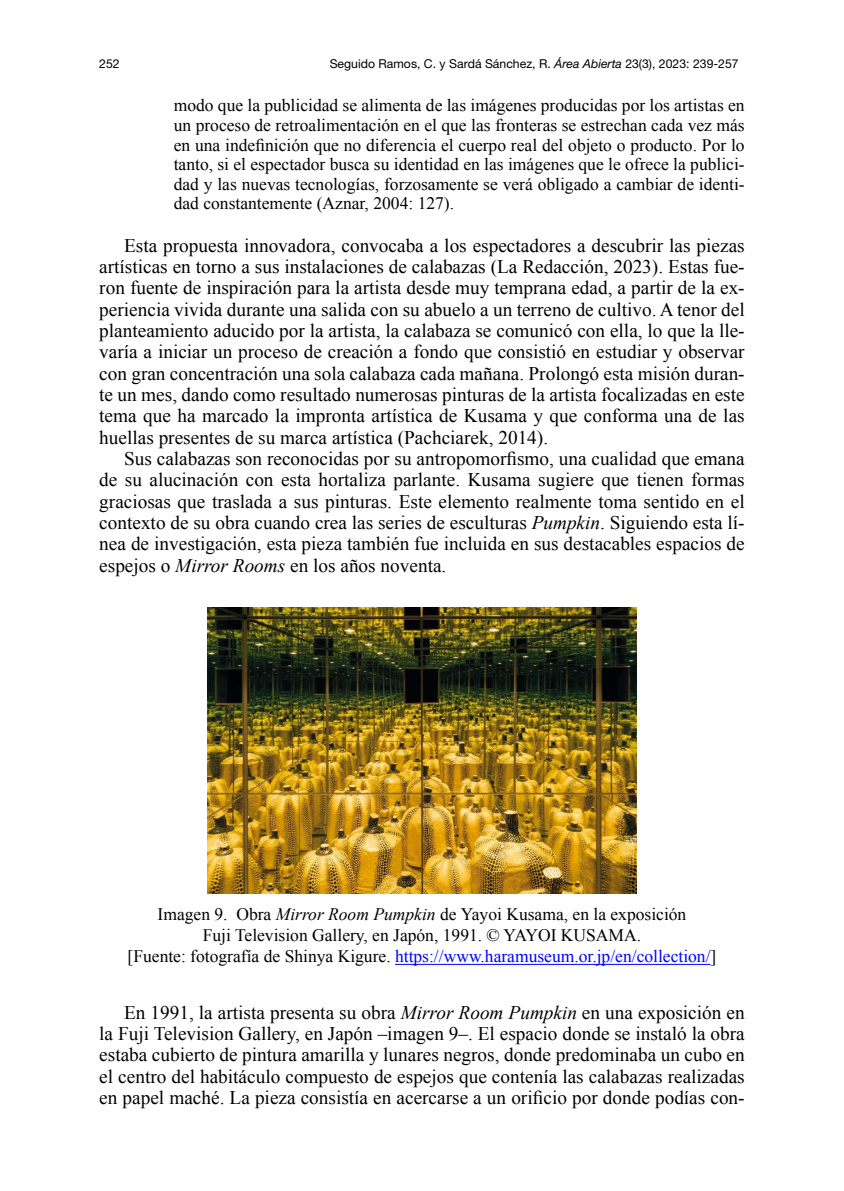
<style>
.page{position:relative;width:844px;height:1191px;background:#fff}
.page>*{position:absolute;margin:0;border:0;box-sizing:border-box;transform-origin:0 0}
._01_Texto_General{font:19.25px/21.3px "Times New Roman";color:#000;text-align:justify}
._01-2_Texto_citas{font:17.5px/19.6px "Times New Roman";color:#000;text-align:justify}
._08_Pie_de_figuras{font:17.5px/21.3px "Times New Roman";color:#000;text-align:center}
.t1{font:12.25px "Helvetica Neue LT Std";color:#000}
.s1{font-style:italic}
.s2{color:#00f}
</style>
<div class="page">
<hr style="left:395px;top:964px;width:315px;height:1px;background:#00f">
<img style="left:207px;top:607px;width:429px;height:286px">
<p class="t1" style="left:99px;top:57px;width:22px">252</p>
<p class="t1" style="left:329px;top:57px;width:410px">Seguido Ramos, C. y Sardá Sánchez, R. <span class="s1">Área Abierta</span> 23(3), 2023: 239-257</p>
<p class="_01-2_Texto_citas" style="left:174px;top:95px;width:572px">modo que la publicidad se alimenta de las imágenes producidas por los artistas en un proceso de retroalimentación en el que las fronteras se estrechan cada vez más en una indefinición que no diferencia el cuerpo real del objeto o producto. Por lo tanto, si el espectador busca su identidad en las imágenes que le ofrece la publici&shy;dad y las nuevas tecnologías, forzosamente se verá obligado a cambiar de identi&shy;dad constantemente (Aznar, 2004: 127).</p>
<p class="_01_Texto_General" style="left:99px;top:234px;width:646px;text-indent:25px">Esta propuesta innovadora, convocaba a los espectadores a descubrir las piezas artísticas en torno a sus instalaciones de calabazas (La Redacción, 2023). Estas fue&shy;ron fuente de inspiración para la artista desde muy temprana edad, a partir de la ex&shy;periencia vivida durante una salida con su abuelo a un terreno de cultivo. A tenor del planteamiento aducido por la artista, la calabaza se comunicó con ella, lo que la lle&shy;varía a iniciar un proceso de creación a fondo que consistió en estudiar y observar con gran concentración una sola calabaza cada mañana. Prolongó esta misión duran&shy;te un mes, dando como resultado numerosas pinturas de la artista focalizadas en este tema que ha marcado la impronta artística de Kusama y que conforma una de las huellas presentes de su marca artística (Pachciarek, 2014).</p>
<p class="_01_Texto_General" style="left:99px;top:447px;width:646px;text-indent:25px">Sus calabazas son reconocidas por su antropomorfismo, una cualidad que emana de su alucinación con esta hortaliza parlante. Kusama sugiere que tienen formas graciosas que traslada a sus pinturas. Este elemento realmente toma sentido en el contexto de su obra cuando crea las series de esculturas <span class="s1">Pumpkin</span>. Siguiendo esta lí&shy;nea de investigación, esta pieza también fue incluida en sus destacables espacios de espejos o <span class="s1">Mirror Rooms</span> en los años noventa.</p>
<p class="_08_Pie_de_figuras" style="left:127px;top:902px;width:590px">Imagen 9. Obra <span class="s1">Mirror Room Pumpkin</span> de Yayoi Kusama, en la exposición<br>Fuji Television Gallery, en Japón, 1991. © YAYOI KUSAMA.<br>[Fuente: fotografía de Shinya Kigure. <span class="s2">https://www.haramuseum.or.jp/en/collection/</span>]</p>
<p class="_01_Texto_General" style="left:99px;top:1001px;width:646px;text-indent:25px">En 1991, la artista presenta su obra <span class="s1">Mirror Room Pumpkin</span> en una exposición en la Fuji Television Gallery, en Japón –imagen 9–. El espacio donde se instaló la obra estaba cubierto de pintura amarilla y lunares negros, donde predominaba un cubo en el centro del habitáculo compuesto de espejos que contenía las calabazas realizadas en papel maché. La pieza consistía en acercarse a un orificio por donde podías con-</p>
</div>
